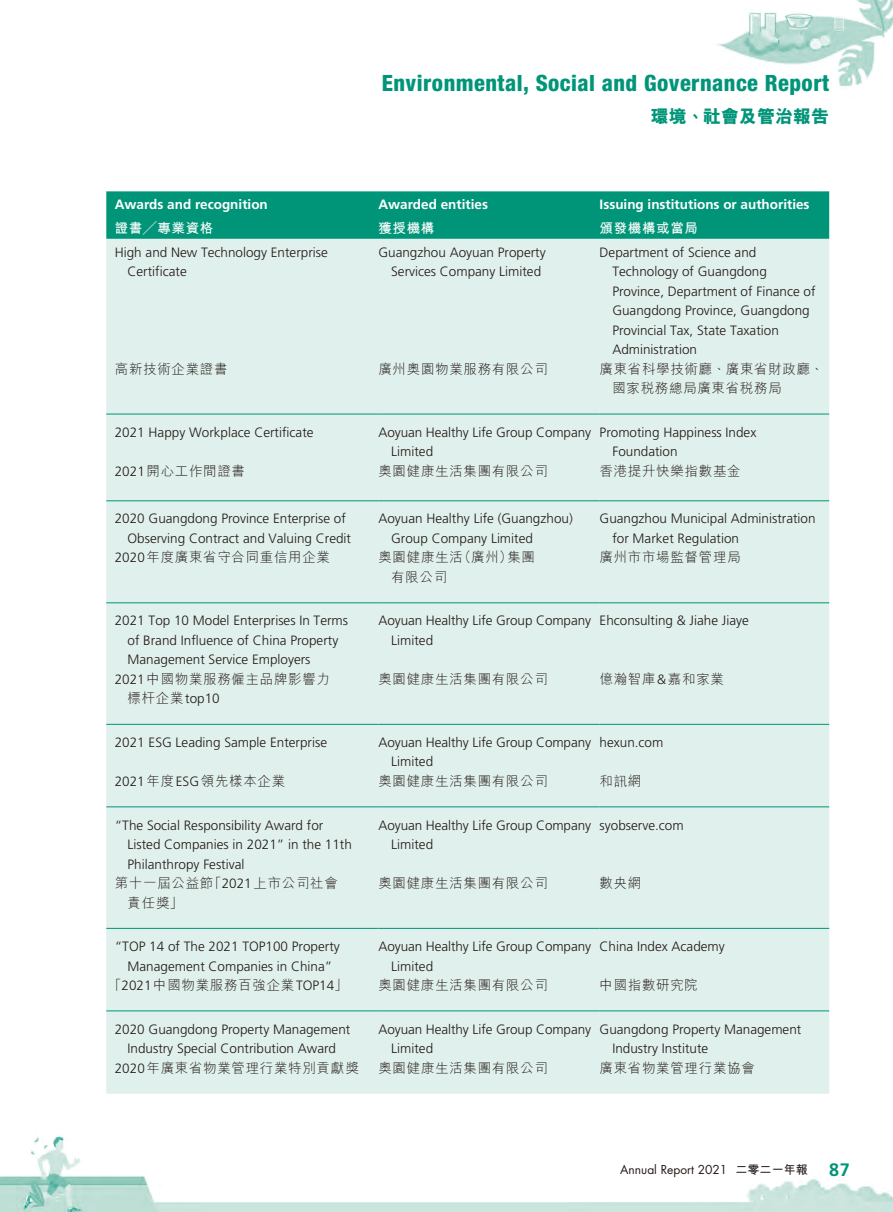
<style>
.page{position:relative;width:893px;height:1212px;background:#fff}
.page>*{position:absolute;margin:0;border:0;box-sizing:border-box;transform-origin:0 0}
.t1{font:800 condensed 22.5px "Helvetica Neue LT Std";letter-spacing:.02em;color:#009579}
.t2{font:800 18px "M Hei HK";color:#009579}
.t3{font:300 13.5px/19.5px "Frutiger LT Std";color:#231916}
.t4{font:300 13.5px/19.5px "M Hei HK";letter-spacing:.05em;color:#231916}
.t5{font:700 13.5px "Frutiger LT Std";color:#fff}
.t6{font:700 13.5px "M Hei HK";letter-spacing:.05em;color:#fff}
.t7{font:12px "Futura Std";color:#231916}
.s1{font-family:"Frutiger LT Std"}
.s2{font-family:"M Hei HK"}
.s3{font-family:"M Hei HK";font-weight:700}
.s4{font-family:"Frutiger LT Std";font-weight:700;font-size:18px;color:#009579}
</style>
<div class="page">
<img style="left:0;top:0;width:893px;height:1212px">
<div style="left:106px;top:191px;width:723px;height:48px;background:#009579"></div>
<div style="left:106px;top:239px;width:723px;height:855px;background:#e0f0ec"></div>
<hr style="left:106px;top:414px;width:272px;height:1px;background:#009579">
<hr style="left:378px;top:414px;width:222px;height:1px;background:#009579">
<hr style="left:600px;top:414px;width:229px;height:1px;background:#009579">
<hr style="left:106px;top:500px;width:272px;height:1px;background:#009579">
<hr style="left:378px;top:500px;width:222px;height:1px;background:#009579">
<hr style="left:600px;top:500px;width:229px;height:1px;background:#009579">
<hr style="left:106px;top:602px;width:272px;height:1px;background:#009579">
<hr style="left:378px;top:602px;width:222px;height:1px;background:#009579">
<hr style="left:600px;top:602px;width:229px;height:1px;background:#009579">
<hr style="left:106px;top:724px;width:272px;height:1px;background:#009579">
<hr style="left:378px;top:724px;width:222px;height:1px;background:#009579">
<hr style="left:600px;top:724px;width:229px;height:1px;background:#009579">
<hr style="left:106px;top:806px;width:272px;height:1px;background:#009579">
<hr style="left:378px;top:806px;width:222px;height:1px;background:#009579">
<hr style="left:600px;top:806px;width:229px;height:1px;background:#009579">
<hr style="left:106px;top:928px;width:272px;height:1px;background:#009579">
<hr style="left:378px;top:928px;width:222px;height:1px;background:#009579">
<hr style="left:600px;top:928px;width:229px;height:1px;background:#009579">
<hr style="left:106px;top:1010px;width:272px;height:1px;background:#009579">
<hr style="left:378px;top:1010px;width:222px;height:1px;background:#009579">
<hr style="left:600px;top:1010px;width:229px;height:1px;background:#009579">
<h1 class="t1" style="left:382px;top:69px;width:449px">Environmental, Social and Governance Report</h1>
<h2 class="t2" style="left:651px;top:108px;width:180px">環境、社會及管治報告</h2>
<p class="t5" style="left:115px;top:197px;width:155px">Awards and recognition</p>
<p class="t5" style="left:378px;top:197px;width:111px">Awarded entities</p>
<p class="t5" style="left:600px;top:197px;width:212px">Issuing institutions or authorities</p>
<p class="t6" style="left:115px;top:218px;width:100px">證書╱專業資格</p>
<p class="t6" style="left:378px;top:218px;width:58px">獲授機構</p>
<p class="t6" style="left:600px;top:218px;width:100px">頒發機構或當局</p>
<p class="t3" style="left:128px;top:242px;width:202px;text-indent:-13px">High and New Technology Enterprise<br>Certificate</p>
<p class="t3" style="left:391px;top:242px;width:156px;text-indent:-13px">Guangzhou Aoyuan Property<br>Services Company Limited</p>
<p class="t3" style="left:612px;top:242px;width:205px;text-indent:-13px">Department of Science and<br>Technology of Guangdong<br>Province, Department of Finance of<br>Guangdong Province, Guangdong<br>Provincial Tax, State Taxation<br>Administration</p>
<p class="t4" style="left:115px;top:359px;width:114px">高新技術企業證書</p>
<p class="t4" style="left:378px;top:359px;width:171px">廣州奧園物業服務有限公司</p>
<p class="t4" style="left:612px;top:359px;width:213px;text-indent:-13px">廣東省科學技術廳、廣東省財政廳、國家稅務總局廣東省稅務局</p>
<p class="t3" style="left:115px;top:422px;width:200px">2021 Happy Workplace Certificate</p>
<p class="t3" style="left:391px;top:422px;width:201px;text-indent:-13px">Aoyuan Healthy Life Group Company<br>Limited</p>
<p class="t3" style="left:612px;top:422px;width:146px;text-indent:-13px">Promoting Happiness Index<br>Foundation</p>
<p class="t4" style="left:115px;top:461px;width:132px"><span class="s1">2021</span>開心工作間證書</p>
<p class="t4" style="left:378px;top:461px;width:171px">奧園健康生活集團有限公司</p>
<p class="t4" style="left:600px;top:461px;width:143px">香港提升快樂指數基金</p>
<p class="t3" style="left:128px;top:509px;width:225px;text-indent:-13px">2020 Guangdong Province Enterprise of<br>Observing Contract and Valuing Credit</p>
<p class="t3" style="left:391px;top:509px;width:183px;text-indent:-13px">Aoyuan Healthy Life (Guangzhou)<br>Group Company Limited</p>
<p class="t3" style="left:612px;top:509px;width:205px;text-indent:-13px">Guangzhou Municipal Administration for Market Regulation</p>
<p class="t4" style="left:115px;top:547px;width:217px"><span class="s1">2020</span>年度廣東省守合同重信用企業</p>
<p class="t4" style="left:391px;top:547px;width:145px;text-indent:-13px">奧園健康生活（廣州）集團有限公司</p>
<p class="t4" style="left:600px;top:547px;width:143px">廣州市市場監督管理局</p>
<p class="t3" style="left:128px;top:611px;width:222px;text-indent:-13px">2021 Top 10 Model Enterprises In Terms of Brand Influence of China Property<br>Management Service Employers</p>
<p class="t3" style="left:391px;top:611px;width:201px;text-indent:-13px">Aoyuan Healthy Life Group Company<br>Limited</p>
<p class="t3" style="left:600px;top:611px;width:151px">Ehconsulting &amp; Jiahe Jiaye</p>
<p class="t4" style="left:115px;top:669px;width:217px"><span class="s1">2021</span>中國物業服務僱主品牌影響力</p>
<p class="t3" style="left:128px;top:689px;width:94px"><span class="s2">標杆企業</span>top10</p>
<p class="t4" style="left:378px;top:669px;width:171px">奧園健康生活集團有限公司</p>
<p class="t4" style="left:600px;top:669px;width:126px">億瀚智庫<span class="s1">&amp;</span>嘉和家業</p>
<p class="t3" style="left:115px;top:733px;width:214px">2021 ESG Leading Sample Enterprise</p>
<p class="t3" style="left:391px;top:733px;width:201px;text-indent:-13px">Aoyuan Healthy Life Group Company<br>Limited</p>
<p class="t3" style="left:600px;top:733px;width:65px">hexun.com</p>
<p class="t4" style="left:115px;top:771px;width:172px"><span class="s1">2021</span>年度<span class="s1">ESG</span>領先樣本企業</p>
<p class="t4" style="left:378px;top:771px;width:171px">奧園健康生活集團有限公司</p>
<p class="t4" style="left:600px;top:771px;width:43px">和訊網</p>
<p class="t3" style="left:128px;top:815px;width:226px;text-indent:-13px">“The Social Responsibility Award for<br>Listed Companies in 2021” in the 11th<br>Philanthropy Festival</p>
<p class="t3" style="left:391px;top:815px;width:201px;text-indent:-13px">Aoyuan Healthy Life Group Company<br>Limited</p>
<p class="t3" style="left:600px;top:815px;width:85px">syobserve.com</p>
<p class="t4" style="left:128px;top:873px;width:212px;text-indent:-13px">第十一屆公益節「<span class="s1">2021</span>上市公司社會責任獎」</p>
<p class="t4" style="left:378px;top:873px;width:171px">奧園健康生活集團有限公司</p>
<p class="t4" style="left:600px;top:873px;width:43px">數央網</p>
<p class="t3" style="left:115px;top:937px;width:227px;text-align:center">“TOP 14 of The 2021 TOP100 Property<br>Management Companies in China”</p>
<p class="t3" style="left:391px;top:937px;width:201px;text-indent:-13px">Aoyuan Healthy Life Group Company<br>Limited</p>
<p class="t3" style="left:600px;top:937px;width:127px">China Index Academy</p>
<p class="t4" style="left:108px;top:975px;width:241px">「<span class="s1">2021</span>中國物業服務百強企業<span class="s1">TOP14</span>」</p>
<p class="t4" style="left:378px;top:975px;width:171px">奧園健康生活集團有限公司</p>
<p class="t4" style="left:600px;top:975px;width:100px">中國指數研究院</p>
<p class="t3" style="left:115px;top:1019px;width:237px;text-align:center">2020 Guangdong Property Management<br>Industry Special Contribution Award</p>
<p class="t3" style="left:391px;top:1019px;width:201px;text-indent:-13px">Aoyuan Healthy Life Group Company<br>Limited</p>
<p class="t3" style="left:612px;top:1019px;width:191px;text-indent:-13px">Guangdong Property Management<br>Industry Institute</p>
<p class="t4" style="left:115px;top:1057px;width:245px"><span class="s1">2020</span>年廣東省物業管理行業特別貢獻獎</p>
<p class="t4" style="left:378px;top:1057px;width:171px">奧園健康生活集團有限公司</p>
<p class="t4" style="left:600px;top:1057px;width:157px">廣東省物業管理行業協會</p>
<p class="t7" style="left:620px;top:1162px;width:231px">Annual Report 2021 <span class="s3">二零二一年報</span> <span class="s4">87</span></p>
</div>
